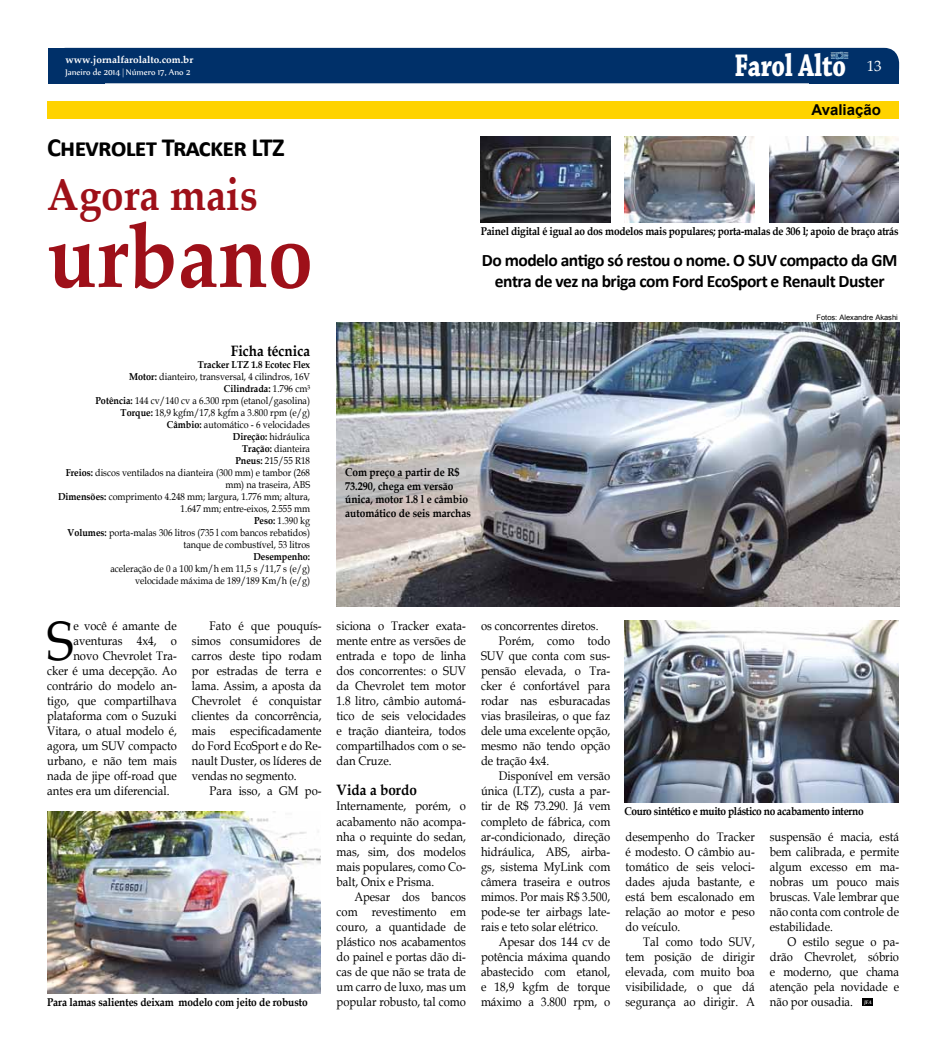
<style>
.page{position:relative;width:947px;height:1053px;background:#fff}
.page>*{position:absolute;margin:0;border:0;box-sizing:border-box;transform-origin:0 0}
.t1{font:700 90px "Palatino Linotype";color:#9e1019;scale:.9 1}
.t2{font:55.5px "Book Antiqua";color:#000;scale:.9 1}
.t3{font:700 45px "Palatino Linotype";color:#9e1019;scale:.9 1}
.t4{font:700 33px "Chaparral Pro";color:#fff;scale:.75 1}
.t5{font:700 26.25px "Calibri";letter-spacing:-.03em;color:#000}
.t6{font:700 17.5px/21px "Calibri";letter-spacing:-.03em;color:#000;text-align:center}
.t7{font:700 15px "Book Antiqua";color:#000;scale:.9 1}
.t8{font:700 15px "Arial";color:#000}
.t9{font:12.5px/15px "Book Antiqua";color:#000;text-align:justify;scale:.9 1}
.t10{font:700 11.25px "Book Antiqua";letter-spacing:-.02em;color:#000;scale:.9 1}
.t11{font:700 11.25px/13.8px "Book Antiqua";color:#000;scale:.9 1}
.t12{font:10px/12px "Book Antiqua";color:#000;text-align:right;scale:.9 1}
.t13{font:10px "Nyala";color:#fff}
.t14{font:700 10px "Palatino Linotype";color:#fff}
.t15{font:700 10px "Book Antiqua";color:#000;scale:.9 1}
.t16{font:7.5px "Arial";color:#000}
.t17{font:italic 700 5px "Palatino Linotype";color:#fff;scale:.9 1}
.s1{font-weight:700}
.s2{font-family:"Palatino Linotype";font-weight:400;font-size:15px}
</style>
<div class="page">
<div style="left:50px;top:48px;width:848px;height:35px;background:#003069;border-radius:15px"></div>
<div style="left:809px;top:65px;width:89px;height:18px;background:#003069"></div>
<img style="left:830px;top:51px;width:17px;height:8px">
<img style="left:336px;top:322px;width:562px;height:284px">
<div style="left:48px;top:101px;width:850px;height:18px;background:#ffd300"></div>
<svg style="left:47px;top:47px;width:265px;height:72px"></svg>
<img style="left:624px;top:620px;width:274px;height:182px">
<img style="left:47px;top:811px;width:273px;height:182px">
<div style="left:862px;top:998px;width:10px;height:7px;background:#000"></div>
<img style="left:480px;top:136px;width:130px;height:87px">
<img style="left:624px;top:136px;width:130px;height:87px">
<img style="left:769px;top:136px;width:129px;height:87px">
<p class="t14" style="left:66px;top:53px;width:129px">www.jornalfarolalto.com.br</p>
<p class="t13" style="left:66px;top:66px;width:126px">Janeiro de 2014 | Número 17, Ano 2</p>
<h3 class="t5" style="left:47px;top:131px;width:239px">Chevrolet Tracker LTZ</h3>
<h3 class="t3" style="left:47px;top:162px;width:235px">Agora mais</h3>
<h1 class="t1" style="left:47px;top:192px;width:297px">urbano</h1>
<p class="t7" style="left:231px;top:340px;width:89px">Ficha técnica</p>
<p class="t12" style="left:58px;top:358px;width:281px"><span class="s1">Tracker LTZ 1.8 Ecotec Flex<br>Motor:</span> dianteiro, transversal, 4 cilindros, 16V<br><span class="s1">Cilindrada:</span> 1.796 cm³<br><span class="s1">Potência:</span> 144 cv/140 cv a 6.300 rpm (etanol/gasolina)<br><span class="s1">Torque:</span> 18,9 kgfm/17,8 kgfm a 3.800 rpm (e/g)<br><span class="s1">Câmbio:</span> automático - 6 velocidades<br><span class="s1">Direção:</span> hidráulica<br><span class="s1">Tração:</span> dianteira<br><span class="s1">Pneus:</span> 215/55 R18<br><span class="s1">Freios:</span> discos ventilados na dianteira (300 mm) e tambor (268 mm) na traseira, ABS<br><span class="s1">Dimensões:</span> comprimento 4.248 mm; largura, 1.776 mm; altura, 1.647 mm; entre-eixos, 2.555 mm<br><span class="s1">Peso:</span> 1.390 kg<br><span class="s1">Volumes:</span> porta-malas 306 litros (735 l com bancos rebatidos) tanque de combustível, 53 litros</p>
<p class="t15" style="left:253px;top:549px;width:65px">Desempenho:</p>
<p class="t12" style="left:110px;top:562px;width:223px">aceleração de 0 a 100 km/h em 11,5 s /11,7 s (e/g) velocidade máxima de 189/189 Km/h (e/g)</p>
<h2 class="t2" style="left:47px;top:603px;width:31px">S</h2>
<p class="t9" style="left:73px;top:618px;width:116px">e você é amante de</p>
<p class="t9" style="left:73px;top:633px;width:116px">aventuras 4x4, o</p>
<p class="t9" style="left:73px;top:648px;width:116px">novo Chevrolet Tra-</p>
<p class="t9" style="left:47px;top:663px;width:145px">cker é uma decepção. Ao</p>
<p class="t9" style="left:47px;top:678px;width:145px">contrário do modelo an-</p>
<p class="t9" style="left:47px;top:693px;width:145px">tigo, que compartilhava</p>
<p class="t9" style="left:47px;top:708px;width:145px">plataforma com o Suzuki</p>
<p class="t9" style="left:47px;top:723px;width:145px">Vitara, o atual modelo é,</p>
<p class="t9" style="left:47px;top:738px;width:145px">agora, um SUV compacto</p>
<p class="t9" style="left:47px;top:753px;width:145px">urbano, e não tem mais</p>
<p class="t9" style="left:47px;top:768px;width:145px">nada de jipe off-road que</p>
<p class="t9" style="left:47px;top:783px;width:137px">antes era um diferencial.</p>
<p class="t9" style="left:192px;top:618px;width:145px;text-indent:18px">Fato é que pouquís&shy;simos consumidores de carros deste tipo rodam por estradas de terra e lama. Assim, a aposta da Chevrolet é conquistar clientes da concorrência, mais especificadamente do Ford EcoSport e do Re&shy;nault Duster, os líderes de vendas no segmento.</p>
<p class="t9" style="left:209px;top:783px;width:126px">Para isso, a GM po-</p>
<p class="t10" style="left:47px;top:994px;width:291px">Para lamas salientes deixam modelo com jeito de robusto</p>
<h3 class="t4" style="left:734px;top:46px;width:198px">Farol Alto <span class="s2">13</span></h3>
<p class="t8" style="left:811px;top:99px;width:71px">Avaliação</p>
<p class="t10" style="left:480px;top:223px;width:465px">Painel digital é igual ao dos modelos mais populares; porta-malas de 306 l; apoio de braço atrás</p>
<h3 class="t6" style="left:482px;top:250px;width:417px">Do modelo antigo só restou o nome. O SUV compacto da GM entra de vez na briga com Ford EcoSport e Renault Duster</h3>
<p class="t16" style="left:816px;top:312px;width:83px">Fotos: Alexandre Akashi</p>
<p class="t11" style="left:345px;top:465px;width:141px">Com preço a partir de R$<br>73.290, chega em versão única, motor 1.8 l e câmbio automático de seis marchas</p>
<p class="t9" style="left:336px;top:618px;width:145px">siciona o Tracker exata&shy;mente entre as versões de entrada e topo de linha dos concorrentes: o SUV da Chevrolet tem motor 1.8 litro, câmbio automá&shy;tico de seis velocidades e tração dianteira, todos compartilhados com o se&shy;dan Cruze.</p>
<p class="t7" style="left:336px;top:780px;width:91px">Vida a bordo</p>
<p class="t9" style="left:336px;top:798px;width:145px">Internamente, porém, o acabamento não acompa&shy;nha o requinte do sedan, mas, sim, dos modelos mais populares, como Co&shy;balt, Onix e Prisma.</p>
<p class="t9" style="left:336px;top:888px;width:145px;text-indent:18px">Apesar dos bancos com revestimento em couro, a quantidade de plástico nos acabamentos do painel e portas dão di&shy;cas de que não se trata de um carro de luxo, mas um popular robusto, tal como</p>
<p class="t9" style="left:481px;top:618px;width:132px">os concorrentes diretos.</p>
<p class="t9" style="left:498px;top:633px;width:125px">Porém, como todo</p>
<p class="t9" style="left:481px;top:648px;width:145px">SUV que conta com sus-</p>
<p class="t9" style="left:481px;top:663px;width:145px">pensão elevada, o Tra-</p>
<p class="t9" style="left:481px;top:678px;width:145px">cker é confortável para</p>
<p class="t9" style="left:481px;top:693px;width:145px">rodar nas esburacadas</p>
<p class="t9" style="left:481px;top:708px;width:145px">vias brasileiras, o que faz</p>
<p class="t9" style="left:481px;top:723px;width:145px">dele uma excelente opção,</p>
<p class="t9" style="left:481px;top:738px;width:145px">mesmo não tendo opção</p>
<p class="t9" style="left:481px;top:753px;width:77px">de tração 4x4.</p>
<p class="t9" style="left:498px;top:768px;width:125px">Disponível em versão</p>
<p class="t9" style="left:481px;top:783px;width:145px">única (LTZ), custa a par-</p>
<p class="t9" style="left:481px;top:798px;width:145px">tir de R$ 73.290. Já vem</p>
<p class="t9" style="left:481px;top:813px;width:145px">completo de fábrica, com</p>
<p class="t9" style="left:481px;top:828px;width:145px">ar-condicionado, direção</p>
<p class="t9" style="left:481px;top:843px;width:145px">hidráulica, ABS, airba-</p>
<p class="t9" style="left:481px;top:858px;width:145px">gs, sistema MyLink com</p>
<p class="t9" style="left:481px;top:873px;width:145px">câmera traseira e outros</p>
<p class="t9" style="left:481px;top:888px;width:145px">mimos. Por mais R$ 3.500,</p>
<p class="t9" style="left:481px;top:903px;width:145px">pode-se ter airbags late-</p>
<p class="t9" style="left:481px;top:918px;width:132px">rais e teto solar elétrico.</p>
<p class="t9" style="left:498px;top:933px;width:125px">Apesar dos 144 cv de</p>
<p class="t9" style="left:481px;top:948px;width:145px">potência máxima quando</p>
<p class="t9" style="left:481px;top:963px;width:145px">abastecido com etanol,</p>
<p class="t9" style="left:481px;top:978px;width:145px">e 18,9 kgfm de torque</p>
<p class="t9" style="left:481px;top:993px;width:145px">máximo a 3.800 rpm, o</p>
<p class="t10" style="left:624px;top:803px;width:267px">Couro sintético e muito plástico no acabamento interno</p>
<p class="t9" style="left:625px;top:828px;width:145px">desempenho do Tracker é modesto. O câmbio au&shy;tomático de seis veloci&shy;dades ajuda bastante, e está bem escalonado em relação ao motor e peso do veículo.</p>
<p class="t9" style="left:625px;top:933px;width:145px;text-indent:18px">Tal como todo SUV, tem posição de dirigir elevada, com muito boa visibilidade, o que dá segurança ao dirigir. A</p>
<p class="t9" style="left:769px;top:828px;width:145px">suspensão é macia, está bem calibrada, e permite algum excesso em ma&shy;nobras um pouco mais bruscas. Vale lembrar que não conta com controle de estabilidade.</p>
<p class="t9" style="left:769px;top:933px;width:145px;text-indent:18px">O estilo segue o pa&shy;drão Chevrolet, sóbrio e moderno, que chama atenção pela novidade e não por ousadia.</p>
<p class="t17" style="left:863px;top:998px;width:10px">JFA</p>
</div>
